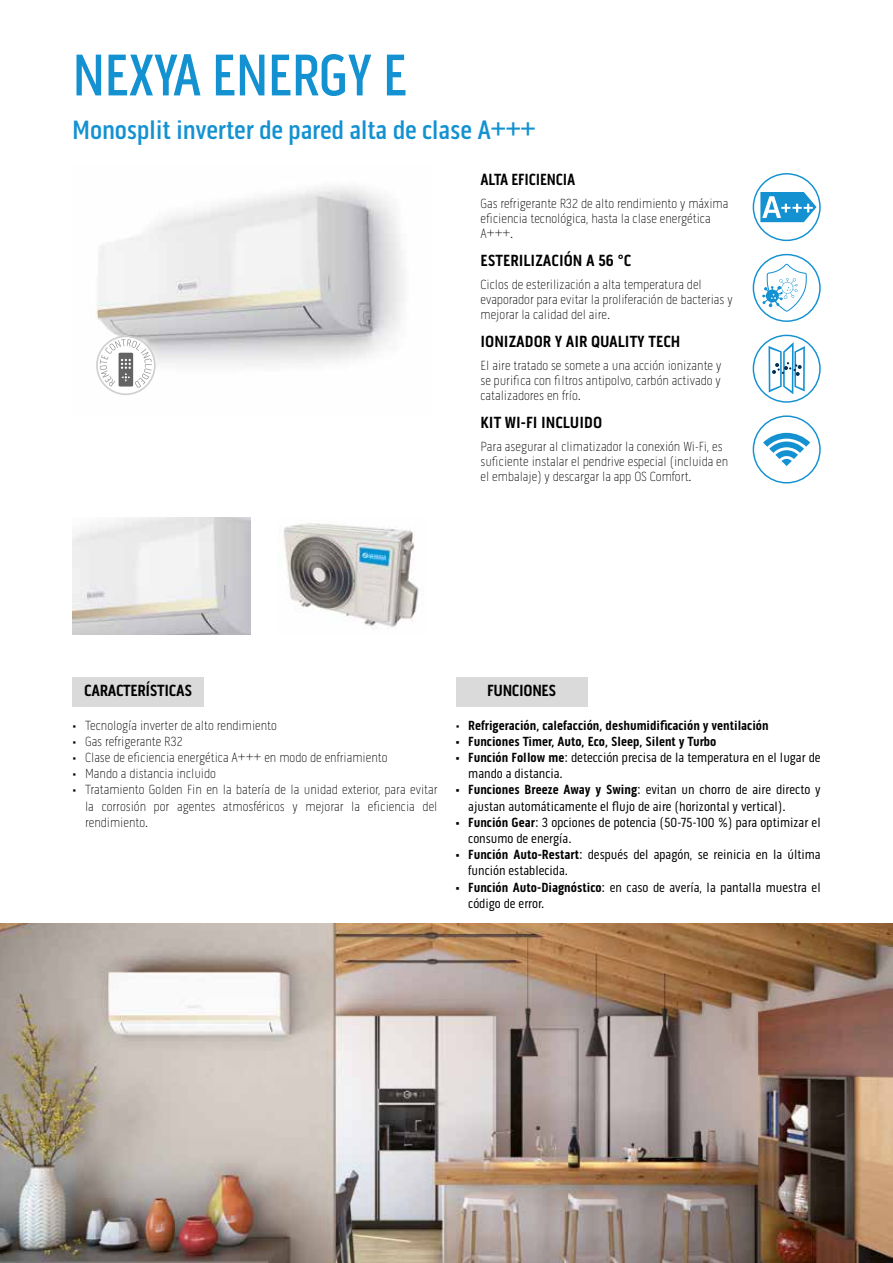
<style>
.page{position:relative;width:893px;height:1263px;background:#fff}
.page>*{position:absolute;margin:0;border:0;box-sizing:border-box;transform-origin:0 0}
.t1{font:500 60px "Pill Gothic 300 mg";letter-spacing:-.02em;color:#1391d1;scale:.95 1}
.t2{font:500 27px "Pill Gothic 300 mg";letter-spacing:-.01em;color:#1391d1}
.t3{font:700 16.5px "Pill Gothic 300 mg";color:#000}
.t4{font:700 16.5px "Pill Gothic 300 mg";letter-spacing:-.02em;color:#000}
.t5{font:700 16.5px "Pill Gothic 300 mg";color:#000;scale:.95 1}
.t6{font:100 13.5px/15px "Pill Gothic 300 mg";color:#000}
.t7{font:13.5px/16.2px "Pill Gothic 300 mg";color:#000}
.t8{font:700 13.5px "Pill Gothic 300 mg";color:#000}
.s1{font-weight:100}
.s2{font-weight:700}
</style>
<div class="page">
<img style="left:95px;top:187px;width:309px;height:208px">
<div style="left:753px;top:173px;width:68px;height:68px;border:1px solid #1391d1;border-radius:50%"></div>
<svg style="left:760px;top:192px;width:56px;height:30px"></svg>
<div style="left:753px;top:254px;width:68px;height:68px;border:1px solid #1391d1;border-radius:50%"></div>
<svg style="left:762px;top:264px;width:45px;height:48px"></svg>
<svg style="left:768px;top:342px;width:37px;height:52px"></svg>
<div style="left:753px;top:335px;width:68px;height:68px;border:1px solid #1391d1;border-radius:50%"></div>
<div style="left:753px;top:415px;width:68px;height:68px;border:1px solid #1391d1;border-radius:50%"></div>
<svg style="left:763px;top:433px;width:47px;height:33px"></svg>
<img style="left:72px;top:517px;width:179px;height:117px">
<img style="left:283px;top:523px;width:136px;height:106px">
<div style="left:72px;top:677px;width:132px;height:30px;background:#dadada"></div>
<div style="left:456px;top:677px;width:132px;height:30px;background:#dadada"></div>
<img style="left:0;top:923px;width:893px;height:340px">
<svg style="left:97px;top:336px;width:58px;height:58px"></svg>
<div style="left:96px;top:336px;width:60px;height:59px;border:2px solid #d0d0d0;border-radius:50%"></div>
<svg style="left:100px;top:339px;width:52px;height:49px"></svg>
<h1 class="t1" style="left:72px;top:40px;width:355px">NEXYA ENERGY E</h1>
<h2 class="t2" style="left:72px;top:114px;width:465px">Monosplit inverter de pared alta de clase A+++</h2>
<p class="t5" style="left:480px;top:170px;width:101px">ALTA EFICIENCIA</p>
<p class="t6" style="left:480px;top:196px;width:249px">Gas refrigerante R32 de alto rendimiento y máxima eficiencia tecnológica, hasta la clase energética<br>A+++.</p>
<p class="t3" style="left:480px;top:251px;width:152px">ESTERILIZACIÓN A 56 °C</p>
<p class="t6" style="left:480px;top:277px;width:254px">Ciclos de esterilización a alta temperatura del evaporador para evitar la proliferación de bacterias y mejorar la calidad del aire.</p>
<p class="t3" style="left:480px;top:331px;width:201px">IONIZADOR Y AIR QUALITY TECH</p>
<p class="t6" style="left:480px;top:358px;width:242px;text-align:justify">El aire tratado se somete a una acción ionizante y se purifica con filtros antipolvo, carbón activado y catalizadores en frío.</p>
<p class="t3" style="left:480px;top:412px;width:123px">KIT WI-FI INCLUIDO</p>
<p class="t6" style="left:480px;top:439px;width:249px">Para asegurar al climatizador la conexión Wi-Fi, es suficiente instalar el pendrive especial (incluida en el embalaje) y descargar la app OS Comfort.</p>
<p class="t4" style="left:84px;top:681px;width:109px">CARACTERÍSTICAS</p>
<p class="t4" style="left:487px;top:681px;width:71px">FUNCIONES</p>
<p class="t6" style="left:72px;top:717px;width:206px">• Tecnología inverter de alto rendimiento</p>
<p class="t6" style="left:72px;top:734px;width:112px">• Gas refrigerante R32</p>
<p class="t6" style="left:72px;top:750px;width:317px">• Clase de eficiencia energética A+++ en modo de enfriamiento</p>
<p class="t6" style="left:72px;top:766px;width:145px">• Mando a distancia incluido</p>
<p class="t6" style="left:85px;top:782px;width:354px;line-height:16.2px;text-align:justify;text-indent:-13px">• Tratamiento Golden Fin en la batería de la unidad exterior, para evitar la corrosión por agentes atmosféricos y mejorar la eficiencia del rendimiento.</p>
<p class="t8" style="left:455px;top:717px;width:315px"><span class="s1">•</span> Refrigeración, calefacción, deshumidificación y ventilación</p>
<p class="t8" style="left:455px;top:733px;width:262px">• Funciones Timer, Auto, Eco, Sleep, Silent y Turbo</p>
<p class="t7" style="left:468px;top:749px;width:354px;text-indent:-13px"><span class="s2">• Función Follow me</span>: detección precisa de la temperatura en el lugar de mando a distancia.</p>
<p class="t7" style="left:468px;top:782px;width:354px;text-indent:-13px"><span class="s2">• Funciones Breeze Away y Swing</span>: evitan un chorro de aire directo y ajustan automáticamente el flujo de aire (horizontal y vertical).</p>
<p class="t7" style="left:468px;top:814px;width:354px;text-indent:-13px"><span class="s2">• Función Gear</span>: 3 opciones de potencia (50-75-100 %) para optimizar el consumo de energía.</p>
<p class="t7" style="left:468px;top:846px;width:354px;text-indent:-13px"><span class="s2">• Función Auto-Restart</span>: después del apagón, se reinicia en la última función establecida.</p>
<p class="t7" style="left:468px;top:879px;width:354px;text-indent:-13px"><span class="s2">• Función Auto-Diagnóstico</span>: en caso de avería, la pantalla muestra el código de error.</p>
</div>
